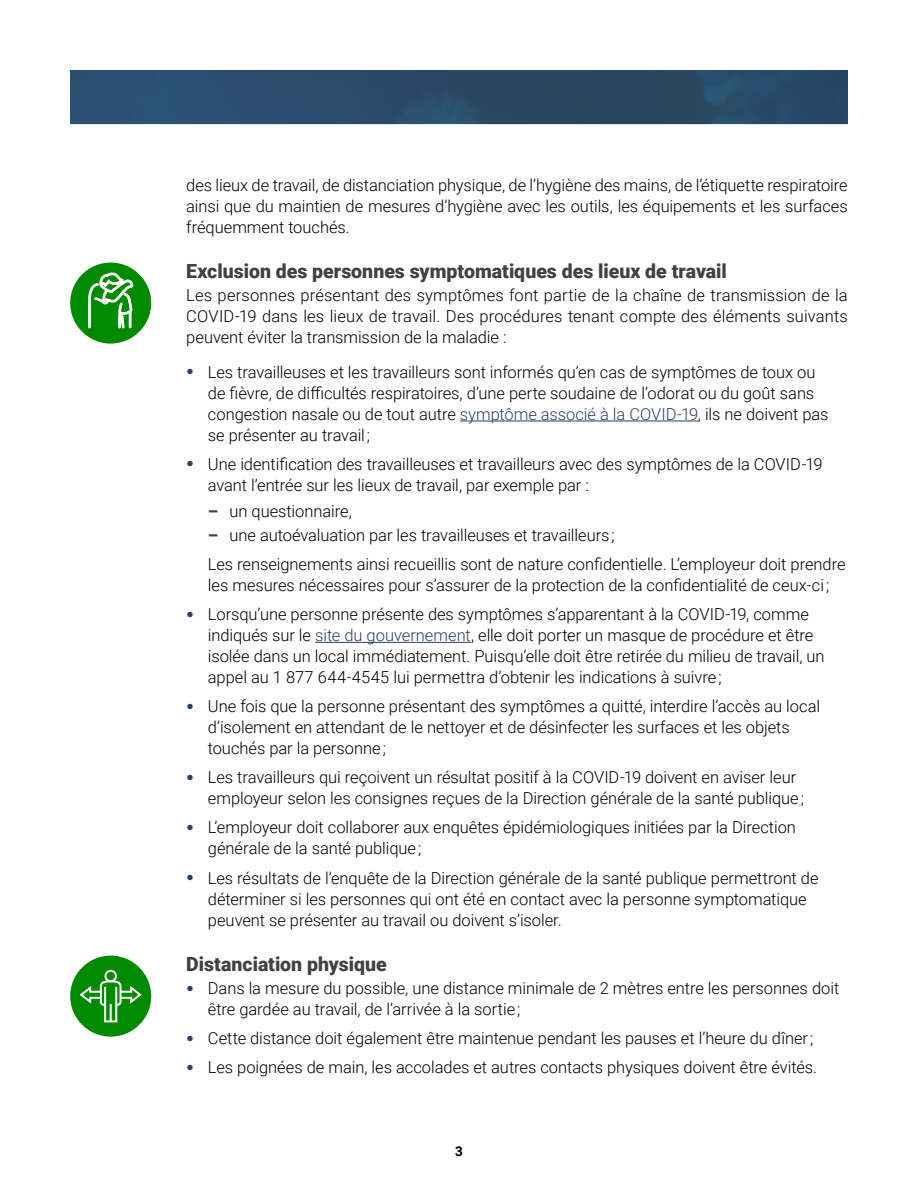
<style>
.page{position:relative;width:918px;height:1188px;background:#fff}
.page>*{position:absolute;margin:0;border:0;box-sizing:border-box;transform-origin:0 0}
.Sous-titre__H3{font:900 19.5px "Roboto";color:#414141}
.Texte_courant__P{font:300 16.5px/21px "Roboto";letter-spacing:-.005em;color:#000}
.Liste_à_puce_niveau{font:300 16.5px/21px "Roboto";letter-spacing:-.005em;color:#000}
.t1{font:700 13.5px "Roboto";color:#000}
.s1{font-weight:900;font-size:21px;color:#2b425e}
.s2{color:#2b425e}
.s3{font-weight:900;color:#414141}
</style>
<div class="page">
<img style="left:70px;top:70px;width:778px;height:54px">
<hr style="left:460px;top:421px;width:238px;height:1px;background:#2b425e">
<hr style="left:315px;top:642px;width:156px;height:1px;background:#2b425e">
<div style="left:70px;top:263px;width:81px;height:81px;background:#008a00;border-radius:50%"></div>
<svg style="left:88px;top:273px;width:45px;height:55px"></svg>
<div style="left:70px;top:956px;width:81px;height:81px;background:#008a00;border-radius:50%"></div>
<svg style="left:78px;top:969px;width:65px;height:54px"></svg>
<p class="Texte_courant__P" style="left:186px;top:174px;width:663px;text-align:justify">des lieux de travail, de distanciation physique, de l’hygiène des mains, de l’étiquette respiratoire ainsi que du maintien de mesures d’hygiène avec les outils, les équipements et les surfaces fréquemment touchés.</p>
<h3 class="Sous-titre__H3" style="left:186px;top:257px;width:542px">Exclusion des personnes symptomatiques des lieux de travail</h3>
<p class="Texte_courant__P" style="left:186px;top:284px;width:663px;text-align:justify">Les personnes présentant des symptômes font partie de la chaîne de transmission de la COVID-19 dans les lieux de travail. Des procédures tenant compte des éléments suivants peuvent éviter la transmission de la maladie :</p>
<p class="Texte_courant__P" style="left:208px;top:361px;width:622px;text-indent:-22px"><span class="s1">•</span> Les travailleuses et les travailleurs sont informés qu’en cas de symptômes de toux ou de fièvre, de difficultés respiratoires, d’une perte soudaine de l’odorat ou du goût sans congestion nasale ou de tout autre <span class="s2">symptôme associé à la COVID-19</span>, ils ne doivent pas se présenter au travail ;</p>
<p class="Texte_courant__P" style="left:208px;top:453px;width:616px;text-indent:-22px"><span class="s1">•</span> Une identification des travailleuses et travailleurs avec des symptômes de la COVID-19 avant l’entrée sur les lieux de travail, par exemple par :</p>
<p class="Texte_courant__P" style="left:208px;top:500px;width:145px"><span class="s3">–</span> un questionnaire,</p>
<p class="Texte_courant__P" style="left:208px;top:524px;width:408px"><span class="s3">–</span> une autoévaluation par les travailleuses et travailleurs ;</p>
<p class="Liste_à_puce_niveau" style="left:208px;top:553px;width:639px">Les renseignements ainsi recueillis sont de nature confidentielle. L’employeur doit prendre les mesures nécessaires pour s’assurer de la protection de la confidentialité de ceux-ci ;</p>
<p class="Texte_courant__P" style="left:208px;top:603px;width:618px;text-indent:-22px"><span class="s1">•</span> Lorsqu’une personne présente des symptômes s’apparentant à la COVID-19, comme indiqués sur le <span class="s2">site du gouvernement</span>, elle doit porter un masque de procédure et être isolée dans un local immédiatement. Puisqu’elle doit être retirée du milieu de travail, un appel au 1 877 644-4545 lui permettra d’obtenir les indications à suivre ;</p>
<p class="Texte_courant__P" style="left:208px;top:695px;width:614px;text-indent:-22px"><span class="s1">•</span> Une fois que la personne présentant des symptômes a quitté, interdire l’accès au local d’isolement en attendant de le nettoyer et de désinfecter les surfaces et les objets touchés par la personne ;</p>
<p class="Texte_courant__P" style="left:208px;top:766px;width:598px;text-indent:-22px"><span class="s1">•</span> Les travailleurs qui reçoivent un résultat positif à la COVID-19 doivent en aviser leur employeur selon les consignes reçues de la Direction générale de la santé publique ;</p>
<p class="Texte_courant__P" style="left:208px;top:816px;width:590px;text-indent:-22px"><span class="s1">•</span> L’employeur doit collaborer aux enquêtes épidémiologiques initiées par la Direction générale de la santé publique ;</p>
<p class="Texte_courant__P" style="left:208px;top:867px;width:612px;text-indent:-22px"><span class="s1">•</span> Les résultats de l’enquête de la Direction générale de la santé publique permettront de déterminer si les personnes qui ont été en contact avec la personne symptomatique peuvent se présenter au travail ou doivent s’isoler.</p>
<h3 class="Sous-titre__H3" style="left:186px;top:950px;width:202px">Distanciation physique</h3>
<p class="Texte_courant__P" style="left:208px;top:977px;width:633px;text-indent:-22px"><span class="s1">•</span> Dans la mesure du possible, une distance minimale de 2 mètres entre les personnes doit être gardée au travail, de l’arrivée à la sortie ;</p>
<p class="Texte_courant__P" style="left:186px;top:1027px;width:629px"><span class="s1">•</span> Cette distance doit également être maintenue pendant les pauses et l’heure du dîner ;</p>
<p class="Texte_courant__P" style="left:186px;top:1056px;width:632px"><span class="s1">•</span> Les poignées de main, les accolades et autres contacts physiques doivent être évités.</p>
<p class="t1" style="left:455px;top:1141px;width:9px">3</p>
</div>
